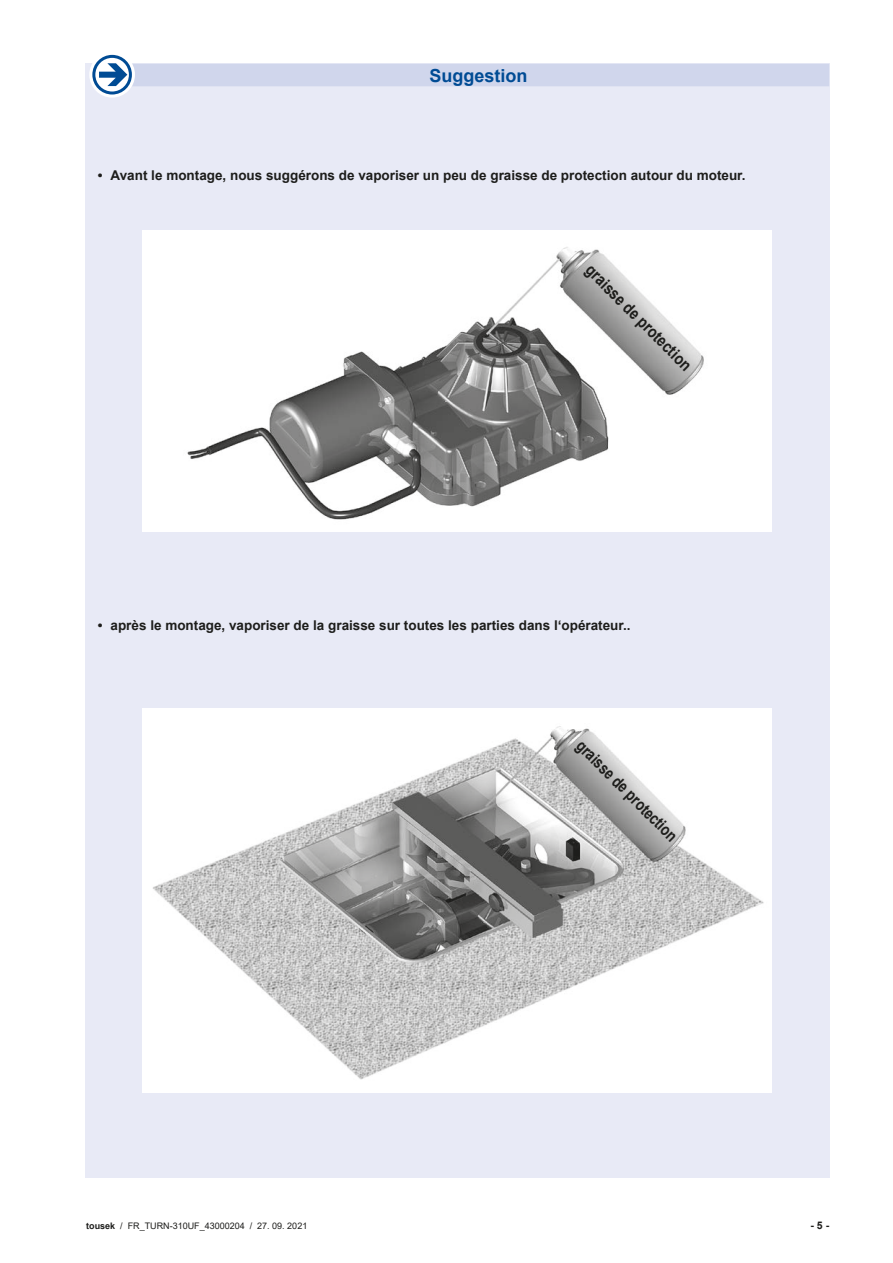
<style>
.page{position:relative;width:893px;height:1263px;background:#fff}
.page>*{position:absolute;margin:0;border:0;box-sizing:border-box;transform-origin:0 0}
.t1{font:700 18px "Arial";color:#004b94}
.t2{font:700 16.5px "Arial";color:#1d1d1b;scale:.85 1}
.t3{font:700 16.5px "Arial";color:#1d1d1b;scale:.81 1}
.t4{font:700 13.5px "Arial";color:#1d1d1b}
.t5{font:700 10.5px "Arial";color:#1d1d1b}
.t6{font:9px "Arial";color:#1d1d1b}
.s1{font-weight:700}
</style>
<div class="page">
<div style="left:85px;top:64px;width:744px;height:1114px;background:#e8eaf6"></div>
<div style="left:106px;top:64px;width:723px;height:22px;background:#d0d6ec"></div>
<svg style="left:91px;top:53px;width:42px;height:43px"></svg>
<div style="left:89px;top:52px;width:46px;height:46px;border:3px solid #fff;border-radius:50%"></div>
<div style="left:92px;top:55px;width:40px;height:40px;border:3px solid #004b94;border-radius:50%"></div>
<svg style="left:99px;top:63px;width:28px;height:23px"></svg>
<div style="left:142px;top:230px;width:630px;height:301px;background:#fff"></div>
<img style="left:187px;top:247px;width:517px;height:273px">
<img style="left:142px;top:708px;width:630px;height:385px">
<h1 class="t1" style="left:429px;top:63px;width:100px">Suggestion</h1>
<p class="t4" style="left:98px;top:165px;width:649px">• Avant le montage, nous suggérons de vaporiser un peu de graisse de protection autour du moteur.</p>
<p class="t2" style="left:597px;top:259px;width:168px;rotate:45deg">graisse de protection</p>
<p class="t4" style="left:98px;top:615px;width:534px">• après le montage, vaporiser de la graisse sur toutes les parties dans l‘opérateur..</p>
<p class="t3" style="left:587px;top:735px;width:168px;rotate:45deg">graisse de protection</p>
<p class="t6" style="left:86px;top:1219px;width:223px"><span class="s1">tousek</span> / FR_TURN-310UF_43000204 / 27. 09. 2021</p>
<p class="t5" style="left:810px;top:1218px;width:20px">-5-</p>
</div>
